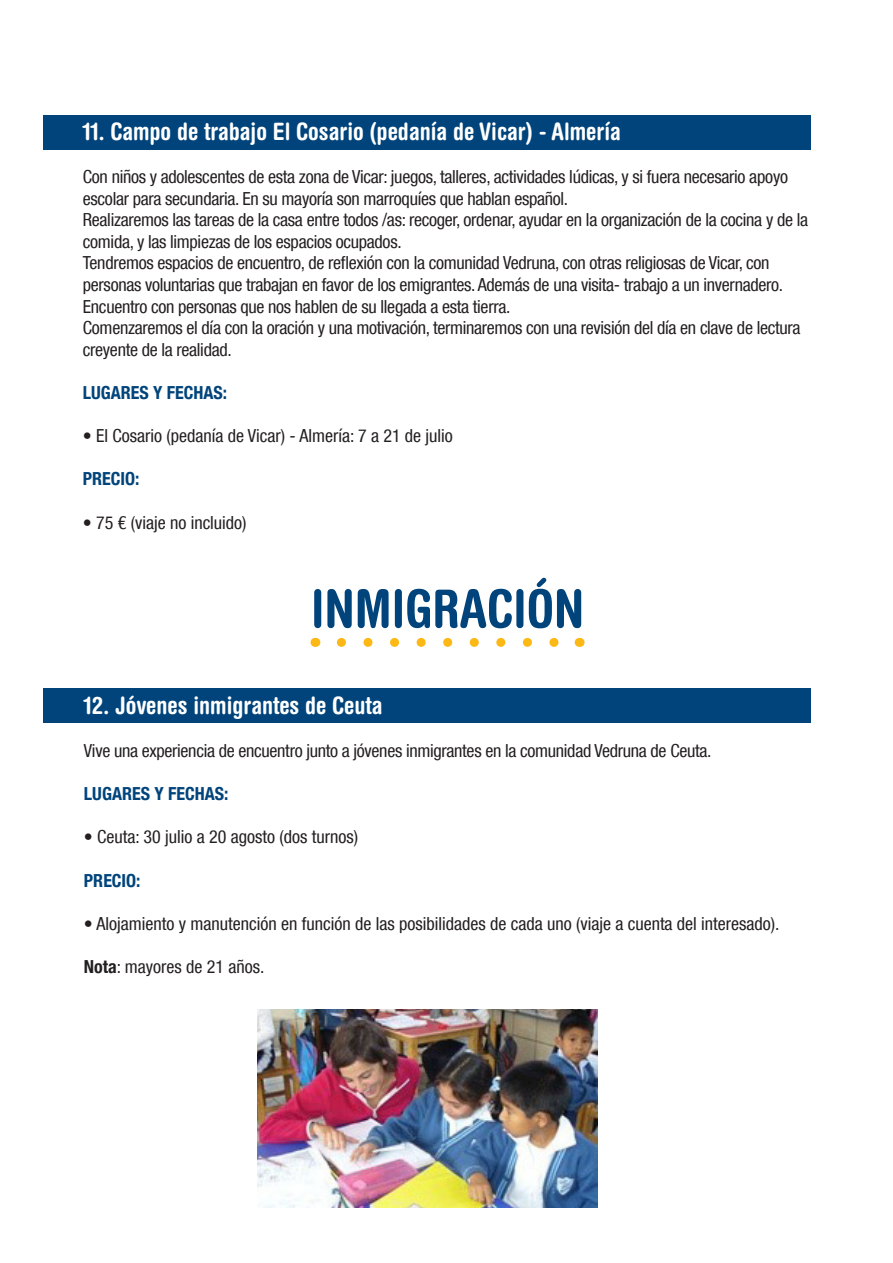
<style>
.page{position:relative;width:893px;height:1263px;background:#fff}
.page>*{position:absolute;margin:0;border:0;box-sizing:border-box;transform-origin:0 0}
.t1{font:700 condensed 52.5px "Helvetica Rounded LT Std";color:#00447b}
.t2{font:700 condensed 24px "Helvetica Rounded LT Std";color:#fff}
.t3{font:condensed 18px/21.6px "Helvetica Neue LT Com";letter-spacing:-.015em;color:#231f20}
.t4{font:700 condensed 18px "Helvetica Neue LT Com";color:#00447b}
.s1{font-weight:700}
</style>
<div class="page">
<div style="left:44px;top:115px;width:767px;height:34px;background:#00447b"></div>
<div style="left:44px;top:689px;width:767px;height:34px;background:#00447b"></div>
<svg style="left:341px;top:638px;width:218px;height:9px"></svg>
<img style="left:258px;top:1010px;width:339px;height:198px">
<p class="t2" style="left:83px;top:117px;width:539px">11. Campo de trabajo El Cosario (pedanía de Vicar) - Almería</p>
<p class="t3" style="left:83px;top:166px;width:707px">Con niños y adolescentes de esta zona de Vicar: juegos, talleres, actividades lúdicas, y si fuera necesario apoyo escolar para secundaria. En su mayoría son marroquíes que hablan español.</p>
<p class="t3" style="left:83px;top:209px;width:727px">Realizaremos las tareas de la casa entre todos /as: recoger, ordenar, ayudar en la organización de la cocina y de la comida, y las limpiezas de los espacios ocupados.</p>
<p class="t3" style="left:83px;top:252px;width:702px">Tendremos espacios de encuentro, de reflexión con la comunidad Vedruna, con otras religiosas de Vicar, con personas voluntarias que trabajan en favor de los emigrantes. Además de una visita- trabajo a un invernadero.<br>Encuentro con personas que nos hablen de su llegada a esta tierra.</p>
<p class="t3" style="left:83px;top:317px;width:719px">Comenzaremos el día con la oración y una motivación, terminaremos con una revisión del día en clave de lectura creyente de la realidad.</p>
<p class="t4" style="left:83px;top:382px;width:146px">LUGARES Y FECHAS:</p>
<p class="t3" style="left:83px;top:425px;width:372px">• El Cosario (pedanía de Vicar) - Almería: 7 a 21 de julio</p>
<p class="t4" style="left:83px;top:468px;width:58px">PRECIO:</p>
<p class="t3" style="left:83px;top:511px;width:165px">• 75 € (viaje no incluido)</p>
<p class="t1" style="left:311px;top:577px;width:275px">INMIGRACIÓN</p>
<p class="t2" style="left:84px;top:691px;width:300px">12. Jóvenes inmigrantes de Ceuta</p>
<p class="t3" style="left:84px;top:740px;width:629px">Vive una experiencia de encuentro junto a jóvenes inmigrantes en la comunidad Vedruna de Ceuta.</p>
<p class="t4" style="left:84px;top:783px;width:146px">LUGARES Y FECHAS:</p>
<p class="t3" style="left:84px;top:826px;width:276px">• Ceuta: 30 julio a 20 agosto (dos turnos)</p>
<p class="t4" style="left:84px;top:869px;width:58px">PRECIO:</p>
<p class="t3" style="left:84px;top:912px;width:697px">• Alojamiento y manutención en función de las posibilidades de cada uno (viaje a cuenta del interesado).</p>
<p class="t3" style="left:84px;top:956px;width:182px"><span class="s1">Nota</span>: mayores de 21 años.</p>
</div>
